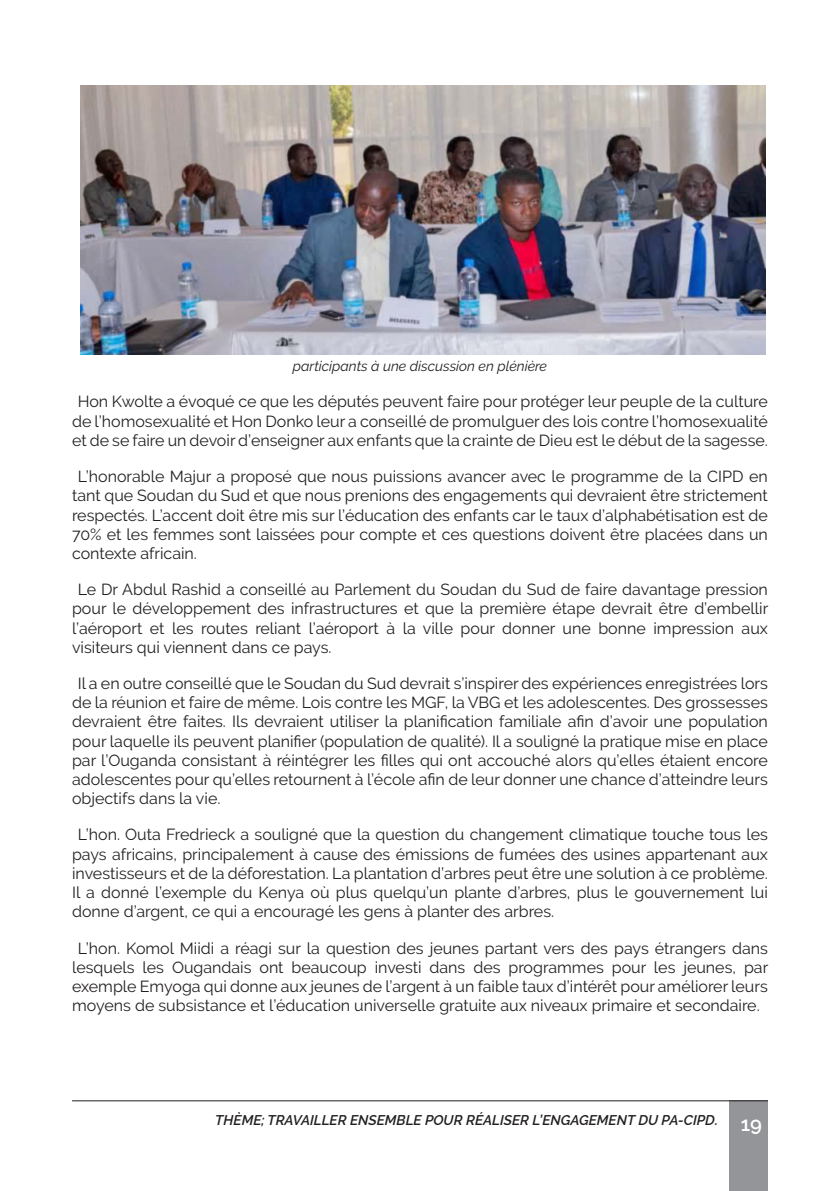
<style>
.page{position:relative;width:840px;height:1191px;background:#fff}
.page>*{position:absolute;margin:0;border:0;box-sizing:border-box;transform-origin:0 0}
.t1{font:16px/19.2px "Raleway";color:#231f20;text-align:justify}
.t2{font:italic 600 14px "Raleway";color:#231f20}
.t3{font:italic 14px "Raleway";color:#231f20}
.s1{font-style:normal;font-size:20px;color:#fff}
</style>
<div class="page">
<div style="left:729px;top:1100px;width:38px;height:91px;background:#939598"></div>
<hr style="left:72px;top:1100px;width:695px;height:1px;background:#231f20">
<img style="left:80px;top:85px;width:684px;height:269px">
<p class="t3" style="left:293px;top:358px;width:255px">participants à une discussion en plénière</p>
<p class="t1" style="left:72px;top:392px;width:697px;text-align:center">Hon Kwolte a évoqué ce que les députés peuvent faire pour protéger leur peuple de la culture de l’homosexualité et Hon Donko leur a conseillé de promulguer des lois contre l’homosexualité et de se faire un devoir d’enseigner aux enfants que la crainte de Dieu est le début de la sagesse.</p>
<p class="t1" style="left:72px;top:467px;width:697px;text-indent:6px">L’honorable Majur a proposé que nous puissions avancer avec le programme de la CIPD en tant que Soudan du Sud et que nous prenions des engagements qui devraient être strictement respectés. L’accent doit être mis sur l’éducation des enfants car le taux d’alphabétisation est de 70% et les femmes sont laissées pour compte et ces questions doivent être placées dans un contexte africain.</p>
<p class="t1" style="left:72px;top:580px;width:697px;text-indent:6px">Le Dr Abdul Rashid a conseillé au Parlement du Soudan du Sud de faire davantage pression pour le développement des infrastructures et que la première étape devrait être d’embellir l’aéroport et les routes reliant l’aéroport à la ville pour donner une bonne impression aux visiteurs qui viennent dans ce pays.</p>
<p class="t1" style="left:72px;top:673px;width:697px;text-indent:6px">Il a en outre conseillé que le Soudan du Sud devrait s’inspirer des expériences enregistrées lors de la réunion et faire de même. Lois contre les MGF, la VBG et les adolescentes. Des grossesses devraient être faites. Ils devraient utiliser la planification familiale afin d’avoir une population pour laquelle ils peuvent planifier (population de qualité). Il a souligné la pratique mise en place par l’Ouganda consistant à réintégrer les filles qui ont accouché alors qu’elles étaient encore adolescentes pour qu’elles retournent à l’école afin de leur donner une chance d’atteindre leurs objectifs dans la vie.</p>
<p class="t1" style="left:72px;top:825px;width:697px;text-indent:6px">L’hon. Outa Fredrieck a souligné que la question du changement climatique touche tous les pays africains, principalement à cause des émissions de fumées des usines appartenant aux investisseurs et de la déforestation. La plantation d’arbres peut être une solution à ce problème.<br>Il a donné l’exemple du Kenya où plus quelqu’un plante d’arbres, plus le gouvernement lui donne d’argent, ce qui a encouragé les gens à planter des arbres.</p>
<p class="t1" style="left:72px;top:938px;width:697px;text-align:center">L’hon. Komol Miidi a réagi sur la question des jeunes partant vers des pays étrangers dans lesquels les Ougandais ont beaucoup investi dans des programmes pour les jeunes, par exemple Emyoga qui donne aux jeunes de l’argent à un faible taux d’intérêt pour améliorer leurs moyens de subsistance et l’éducation universelle gratuite aux niveaux primaire et secondaire.</p>
<p class="t2" style="left:215px;top:1112px;width:548px">THÈME; TRAVAILLER ENSEMBLE POUR RÉALISER L’ENGAGEMENT DU PA-CIPD. <span class="s1">19</span></p>
</div>
